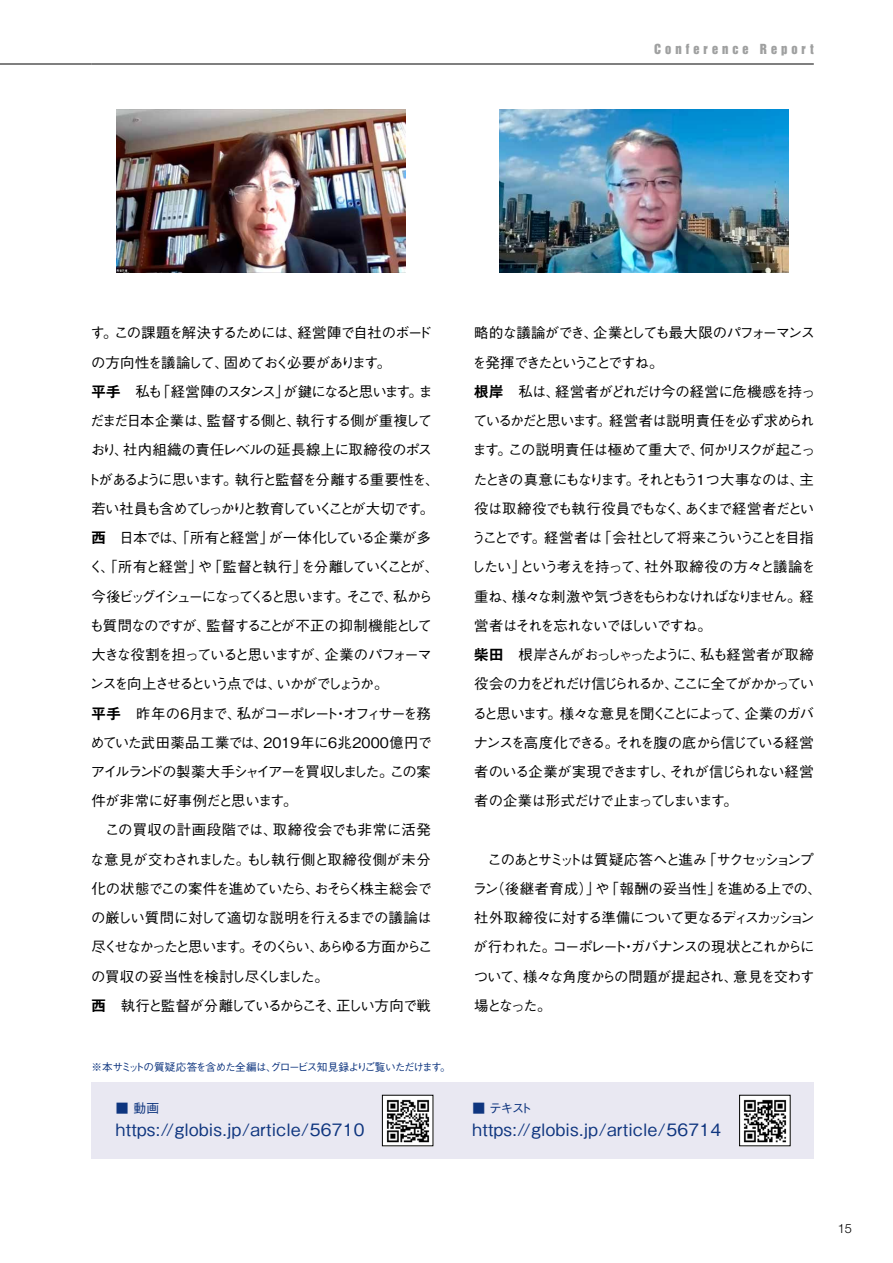
<style>
.page{position:relative;width:893px;height:1263px;background:#fff}
.page>*{position:absolute;margin:0;border:0;box-sizing:border-box;transform-origin:0 0}
.t1{font:500 16.95px "Gothic BBB Pr 6 N";letter-spacing:.02em;color:#0e357f}
.t2{font:500 14.4px/29.2px "Gothic BBB Pr 6 N";letter-spacing:-.09em;color:#000}
.t3{font:500 14.4px "Gothic BBB Pr 6 N";letter-spacing:-.115em;color:#000}
.t4{font:500 14.4px "Gothic BBB Pr 6 N";letter-spacing:-.065em;color:#000}
.t5{font:500 14.4px "Gothic BBB Pr 6 N";letter-spacing:-.02em;color:#000}
.t6{font:500 14.4px "Gothic BBB Pr 6 N";letter-spacing:-.11em;color:#000}
.t7{font:500 14.4px "Gothic BBB Pr 6 N";letter-spacing:-.155em;color:#000}
.t8{font:500 14.4px "Gothic BBB Pr 6 N";color:#000}
.t9{font:500 14.4px "Gothic BBB Pr 6 N";letter-spacing:-.16em;color:#000}
.t10{font:500 14.4px "Gothic BBB Pr 6 N";letter-spacing:-.13em;color:#000}
.t11{font:500 14.4px "Gothic BBB Pr 6 N";letter-spacing:-.12em;color:#000}
.t12{font:500 14.4px "Gothic BBB Pr 6 N";letter-spacing:-.055em;color:#000}
.t13{font:500 14.4px "Gothic BBB Pr 6 N";letter-spacing:-.06em;color:#000}
.t14{font:500 14.4px "Gothic BBB Pr 6 N";letter-spacing:-.025em;color:#000}
.t15{font:500 14.4px "Gothic BBB Pr 6 N";letter-spacing:-.04em;color:#000}
.t16{font:500 14.4px "Gothic BBB Pr 6 N";letter-spacing:-.125em;color:#000}
.t17{font:500 14.4px "Gothic BBB Pr 6 N";letter-spacing:.02em;color:#000}
.t18{font:12.75px "Cg Triumvirate In";letter-spacing:.315em;color:#9fa0a0}
.t19{font:500 12.75px "Gothic BBB Pr 6 N";letter-spacing:-.12em;color:#0e357f}
.t20{font:300 12.75px "Helvetica Neue LT Std";color:#000}
.t21{font:500 10.65px "Gothic BBB Pr 6 N";letter-spacing:-.095em;color:#0e357f}
.s1{font-family:"Gothic MB101 Pr 6 N De";font-weight:700}
</style>
<div class="page">
<div style="left:91px;top:1082px;width:723px;height:77px;background:#e9e8f2"></div>
<hr style="left:91px;top:64px;width:723px;height:1px;background:#000">
<hr style="left:0;top:64px;width:91px;height:1px;background:#000">
<img style="left:117px;top:109px;width:289px;height:163px">
<img style="left:499px;top:109px;width:290px;height:163px">
<img style="left:384px;top:1097px;width:47px;height:47px">
<img style="left:741px;top:1097px;width:47px;height:47px">
<p class="t18" style="left:654px;top:40px;width:161px">Conference Report</p>
<p class="t2" style="left:91px;top:317px;width:343px">す。この課題を解決するためには、経営陣で自社のボード</p>
<p class="t2" style="left:91px;top:347px;width:302px">の方向性を議論して、固めておく必要があります。</p>
<p class="t10" style="left:91px;top:380px;width:343px"><span class="s1">平手</span>　私も「経営陣のスタンス」が鍵になると思います。ま</p>
<p class="t12" style="left:90px;top:409px;width:343px">だまだ日本企業は、監督する側と、執行する側が重複して</p>
<p class="t5" style="left:91px;top:438px;width:343px">おり、社内組織の責任レベルの延長線上に取締役のポス</p>
<p class="t3" style="left:86px;top:468px;width:355px">トがあるように思います。執行と監督を分離する重要性を、</p>
<p class="t11" style="left:91px;top:497px;width:344px">若い社員も含めてしっかりと教育していくことが大切です。</p>
<p class="t13" style="left:91px;top:526px;width:341px"><span class="s1">西</span>　日本では、「所有と経営」が一体化している企業が多</p>
<p class="t6" style="left:89px;top:555px;width:352px">く、「所有と経営」や「監督と執行」を分離していくことが、</p>
<p class="t7" style="left:91px;top:585px;width:343px">今後ビッグイシューになってくると思います。そこで、私から</p>
<p class="t4" style="left:89px;top:614px;width:344px">も質問なのですが、監督することが不正の抑制機能として</p>
<p class="t2" style="left:91px;top:639px;width:342px">大きな役割を担っていると思いますが、企業のパフォーマ</p>
<p class="t16" style="left:90px;top:672px;width:300px">ンスを向上させるという点では、いかがでしょうか。</p>
<p class="t2" style="left:91px;top:697px;width:341px"><span class="s1">平手</span>　昨年の6月まで、私がコーポレート・オフィサーを務</p>
<p class="t8" style="left:90px;top:731px;width:343px">めていた武田薬品工業では、2019年に6兆2000億円で</p>
<p class="t3" style="left:91px;top:760px;width:342px">アイルランドの製薬大手シャイアーを買収しました。この案</p>
<p class="t5" style="left:91px;top:789px;width:207px">件が非常に好事例だと思います。</p>
<p class="t17" style="left:91px;top:818px;width:341px">　この買収の計画段階では、取締役会でも非常に活発</p>
<p class="t14" style="left:90px;top:848px;width:342px">な意見が交わされました。もし執行側と取締役側が未分</p>
<p class="t2" style="left:91px;top:873px;width:342px">化の状態でこの案件を進めていたら、おそらく株主総会で</p>
<p class="t15" style="left:91px;top:906px;width:342px">の厳しい質問に対して適切な説明を行えるまでの議論は</p>
<p class="t9" style="left:91px;top:935px;width:342px">尽くせなかったと思います。そのくらい、あらゆる方面からこ</p>
<p class="t4" style="left:91px;top:965px;width:239px">の買収の妥当性を検討し尽くしました。</p>
<p class="t3" style="left:91px;top:994px;width:341px"><span class="s1">西</span>　執行と監督が分離しているからこそ、正しい方向で戦</p>
<p class="t21" style="left:91px;top:1058px;width:361px">※本サミットの質疑応答を含めた全編は、グロービス知見録よりご覧いただけます。</p>
<p class="t19" style="left:116px;top:1097px;width:58px">■ 動画　</p>
<p class="t1" style="left:116px;top:1115px;width:250px">https://globis.jp/article/56710</p>
<p class="t2" style="left:471px;top:317px;width:346px">略的な議論ができ、企業としても最大限のパフォーマンスを発揮できたということですね。<br><span class="s1">根岸</span>　私は、経営者がどれだけ今の経営に危機感を持っているかだと思います。経営者は説明責任を必ず求められます。この説明責任は極めて重大で、何かリスクが起こったときの真意にもなります。それともう1つ大事なのは、主役は取締役でも執行役員でもなく、あくまで経営者だということです。経営者は「会社として将来こういうことを目指したい」という考えを持って、社外取締役の方々と議論を重ね、様々な刺激や気づきをもらわなければなりません。経営者はそれを忘れないでほしいですね。<br><span class="s1">柴田</span>　根岸さんがおっしゃったように、私も経営者が取締役会の力をどれだけ信じられるか、ここに全てがかかっていると思います。様々な意見を聞くことによって、企業のガバナンスを高度化できる。それを腹の底から信じている経営者のいる企業が実現できますし、それが信じられない経営者の企業は形式だけで止まってしまいます。</p>
<p class="t2" style="left:473px;top:844px;width:350px">　このあとサミットは質疑応答へと進み「サクセッションプラン（後継者育成）」や「報酬の妥当性」を進める上での、社外取締役に対する準備について更なるディスカッションが行われた。コーポレート・ガバナンスの現状とこれからについて、様々な角度からの問題が提起され、意見を交わす場となった。</p>
<p class="t19" style="left:473px;top:1097px;width:73px">■ テキスト　</p>
<p class="t1" style="left:473px;top:1115px;width:250px">https://globis.jp/article/56714</p>
<p class="t20" style="left:838px;top:1220px;width:16px">15</p>
</div>
